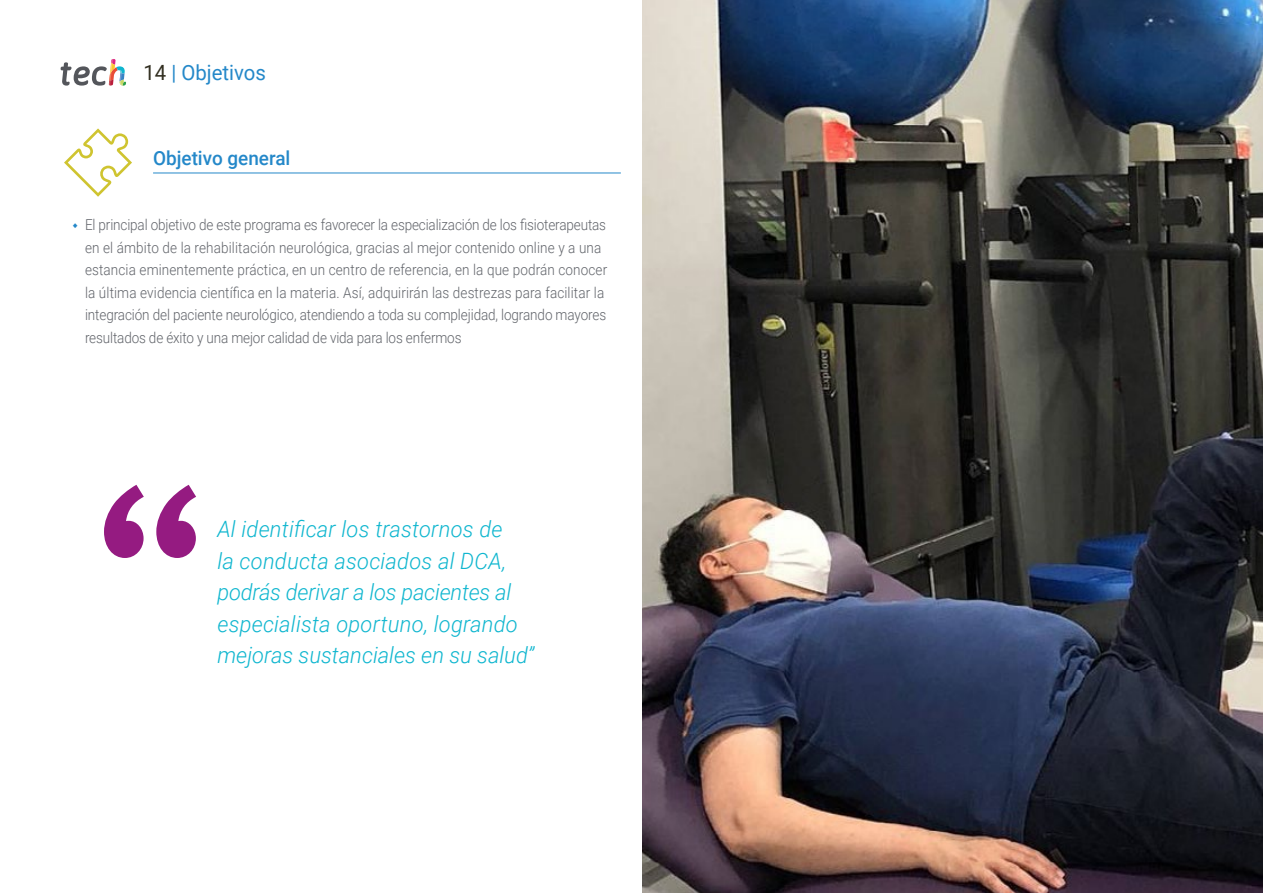
<style>
.page{position:relative;width:1263px;height:893px;background:#fff}
.page>*{position:absolute;margin:0;border:0;box-sizing:border-box;transform-origin:0 0}
.t1{font:italic 300 22.5px/31.5px "Roboto";letter-spacing:.01em;color:#0fb6cf}
.t2{font:21px "Roboto";color:#2488c9}
.t3{font:500 19.5px "Roboto";color:#2488c9}
.t4{font:300 15px/22.5px "Roboto";letter-spacing:-.01em;color:#61646a;scale:.9 1}
.s1{color:#312e20}
</style>
<div class="page">
<svg style="left:61px;top:59px;width:65px;height:27px"></svg>
<img style="left:642px;top:0;width:621px;height:893px">
<hr style="left:153px;top:173px;width:468px;height:1px;background:#2488c9">
<svg style="left:64px;top:128px;width:68px;height:69px"></svg>
<svg style="left:104px;top:485px;width:92px;height:73px"></svg>
<h2 class="t2" style="left:144px;top:57px;width:124px"><span class="s1">14</span> | Objetivos</h2>
<h3 class="t3" style="left:153px;top:144px;width:139px">Objetivo general</h3>
<p class="t4" style="left:85px;top:213px;width:582px">El principal objetivo de este programa es favorecer la especialización de los fisioterapeutas en el ámbito de la rehabilitación neurológica, gracias al mejor contenido online y a una estancia eminentemente práctica, en un centro de referencia, en la que podrán conocer la última evidencia científica en la materia. Así, adquirirán las destrezas para facilitar la integración del paciente neurológico, atendiendo a toda su complejidad, logrando mayores resultados de éxito y una mejor calidad de vida para los enfermos</p>
<h1 class="t1" style="left:217px;top:513px;width:318px">Al identificar los trastornos de<br>la conducta asociados al DCA, podrás derivar a los pacientes al especialista oportuno, logrando mejoras sustanciales en su salud”</h1>
</div>
